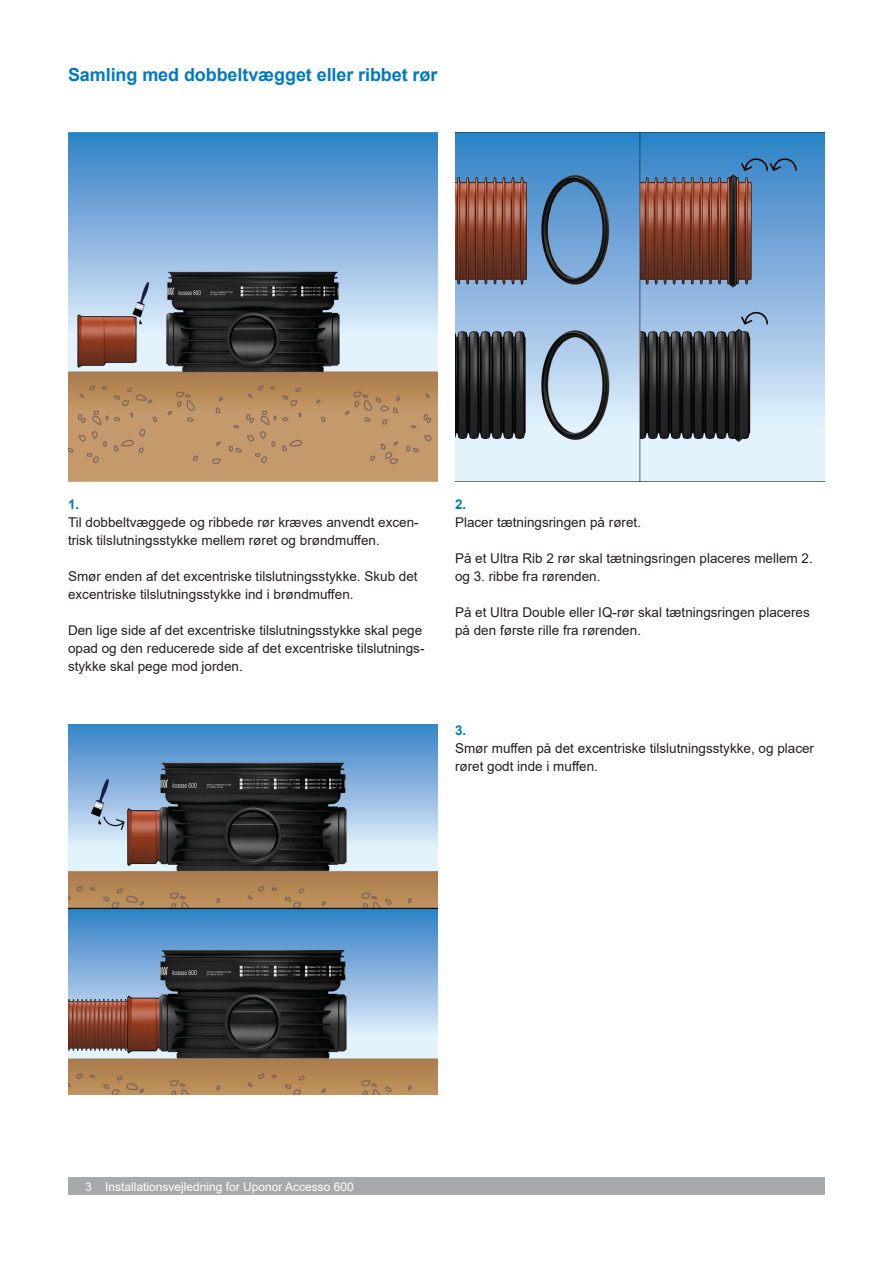
<style>
.page{position:relative;width:893px;height:1263px;background:#fff}
.page>*{position:absolute;margin:0;border:0;box-sizing:border-box;transform-origin:0 0}
.H3_-_14_16_blue_bold{font:700 18px "Arial";letter-spacing:-.005em;color:#007ac2}
.Brødtekst_-_9_12_bla{font:13.5px/18px "Arial";color:#231f20}
.Brødtekst_-_9_12_blu{font:700 13.5px "Arial";color:#007ac2}
.Brødtekst_-_9_12_bla-2{font:700 13.5px "Arial";color:#007ac2}
.t1{font:12px "Arial";color:#fff}
</style>
<div class="page">
<div style="left:68px;top:1178px;width:757px;height:17px;background:#a8a9ad"></div>
<img style="left:68px;top:725px;width:370px;height:370px">
<img style="left:68px;top:132px;width:370px;height:350px">
<img style="left:455px;top:132px;width:370px;height:350px">
<p class="H3_-_14_16_blue_bold" style="left:68px;top:62px;width:371px">Samling med dobbeltvægget eller ribbet rør</p>
<p class="Brødtekst_-_9_12_blu" style="left:68px;top:494px;width:13px">1.</p>
<p class="Brødtekst_-_9_12_bla" style="left:68px;top:513px;width:352px">Til dobbeltvæggede og ribbede rør kræves anvendt excen&shy;trisk tilslutningsstykke mellem røret og brøndmuffen.</p>
<p class="Brødtekst_-_9_12_bla" style="left:68px;top:567px;width:351px">Smør enden af det excentriske tilslutningsstykke. Skub det excentriske tilslutningsstykke ind i brøndmuffen.</p>
<p class="Brødtekst_-_9_12_bla" style="left:68px;top:621px;width:358px">Den lige side af det excentriske tilslutningsstykke skal pege opad og den reducerede side af det excentriske tilslutnings&shy;stykke skal pege mod jorden.</p>
<p class="Brødtekst_-_9_12_blu" style="left:455px;top:494px;width:13px">2.</p>
<p class="Brødtekst_-_9_12_bla" style="left:455px;top:513px;width:188px">Placer tætningsringen på røret.</p>
<p class="Brødtekst_-_9_12_bla" style="left:455px;top:549px;width:359px">På et Ultra Rib 2 rør skal tætningsringen placeres mellem 2. og 3. ribbe fra rørenden.</p>
<p class="Brødtekst_-_9_12_bla" style="left:455px;top:603px;width:356px">På et Ultra Double eller IQ-rør skal tætningsringen placeres på den første rille fra rørenden.</p>
<p class="Brødtekst_-_9_12_bla-2" style="left:455px;top:720px;width:13px">3.</p>
<p class="Brødtekst_-_9_12_bla" style="left:455px;top:739px;width:361px">Smør muffen på det excentriske tilslutningsstykke, og placer røret godt inde i muffen.</p>
<p class="t1" style="left:85px;top:1178px;width:270px">3 Installationsvejledning for Uponor Accesso 600</p>
</div>
